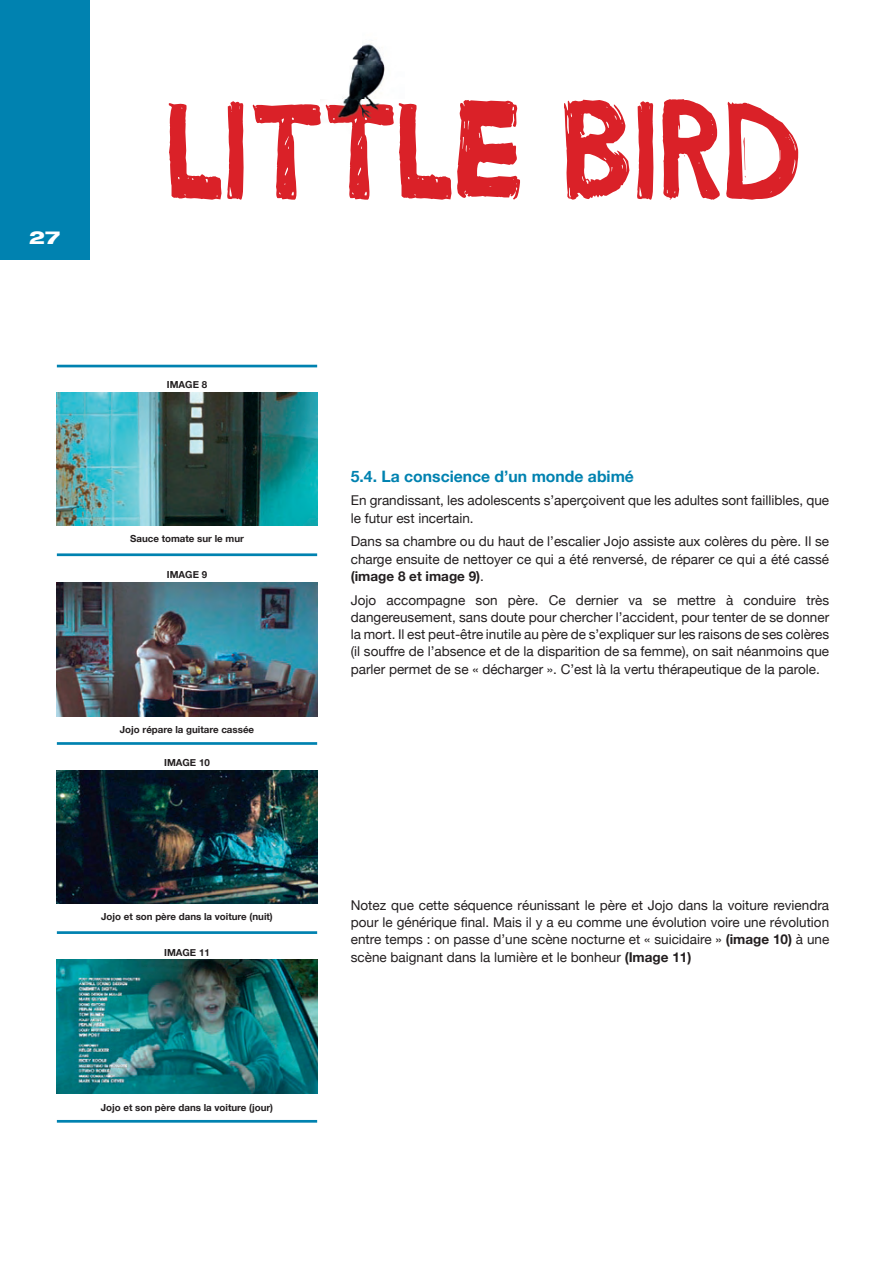
<style>
.page{position:relative;width:893px;height:1263px;background:#fff}
.page>*{position:absolute;margin:0;border:0;box-sizing:border-box;transform-origin:0 0}
.t1{font:157.5px "take out the garbage";color:#da2128;scale:.95 1}
.t2{font:800 expanded 18px "Helvetica Neue";color:#fff}
.t3{font:700 15.75px "Helvetica Neue";color:#0082b0}
.t4{font:13.5px/17.2px "Helvetica Neue";color:#231f20;text-align:justify}
.t5{font:700 9.75px "Helvetica Neue";color:#231f20}
.s1{font-weight:700}
</style>
<div class="page">
<img style="left:342px;top:44px;width:43px;height:55px">
<img style="left:320px;top:99px;width:85px;height:34px">
<div style="left:0;top:0;width:89px;height:259px;background:#0082b0"></div>
<img style="left:57px;top:770px;width:260px;height:134px">
<img style="left:57px;top:392px;width:260px;height:134px">
<img style="left:57px;top:582px;width:260px;height:134px">
<hr style="left:57px;top:553px;width:260px;height:3px;background:#0082b0">
<hr style="left:57px;top:742px;width:260px;height:3px;background:#0082b0">
<hr style="left:57px;top:365px;width:260px;height:2px;background:#0082b0">
<img style="left:57px;top:960px;width:260px;height:134px">
<hr style="left:57px;top:931px;width:260px;height:3px;background:#0082b0">
<hr style="left:57px;top:1120px;width:260px;height:3px;background:#0082b0">
<h2 class="t2" style="left:29px;top:226px;width:32px">27</h2>
<h1 class="t1" style="left:169px;top:61px;width:673px">LITTLE BIRD</h1>
<p class="t5" style="left:167px;top:378px;width:42px">IMAGE 8</p>
<p class="t5" style="left:130px;top:533px;width:115px">Sauce tomate sur le mur</p>
<p class="t5" style="left:167px;top:569px;width:42px">IMAGE 9</p>
<p class="t5" style="left:120px;top:724px;width:136px">Jojo répare la guitare cassée</p>
<p class="t5" style="left:164px;top:756px;width:47px">IMAGE 10</p>
<p class="t5" style="left:101px;top:910px;width:173px">Jojo et son père dans la voiture (nuit)</p>
<p class="t5" style="left:164px;top:946px;width:47px">IMAGE 11</p>
<p class="t3" style="left:351px;top:466px;width:285px">5.4. La conscience d’un monde abimé</p>
<p class="t4" style="left:351px;top:492px;width:480px">En grandissant, les adolescents s’aperçoivent que les adultes sont faillibles, que le futur est incertain.</p>
<p class="t4" style="left:351px;top:533px;width:480px">Dans sa chambre ou du haut de l’escalier Jojo assiste aux colères du père. Il se charge ensuite de nettoyer ce qui a été renversé, de réparer ce qui a été cassé <span class="s1">(image 8 et image 9)</span>.</p>
<p class="t4" style="left:351px;top:591px;width:480px">Jojo accompagne son père. Ce dernier va se mettre à conduire très dangereusement, sans doute pour chercher l’accident, pour tenter de se donner la mort. Il est peut-être inutile au père de s’expliquer sur les raisons de ses colères (il souffre de l’absence et de la disparition de sa femme), on sait néanmoins que parler permet de se « décharger ». C’est là la vertu thérapeutique de la parole.</p>
<p class="t4" style="left:351px;top:896px;width:480px">Notez que cette séquence réunissant le père et Jojo dans la voiture reviendra pour le générique final. Mais il y a eu comme une évolution voire une révolution entre temps : on passe d’une scène nocturne et « suicidaire » <span class="s1">(image 10)</span> à une scène baignant dans la lumière et le bonheur <span class="s1">(Image 11)</span></p>
<p class="t5" style="left:101px;top:1102px;width:174px">Jojo et son père dans la voiture (jour)</p>
</div>
